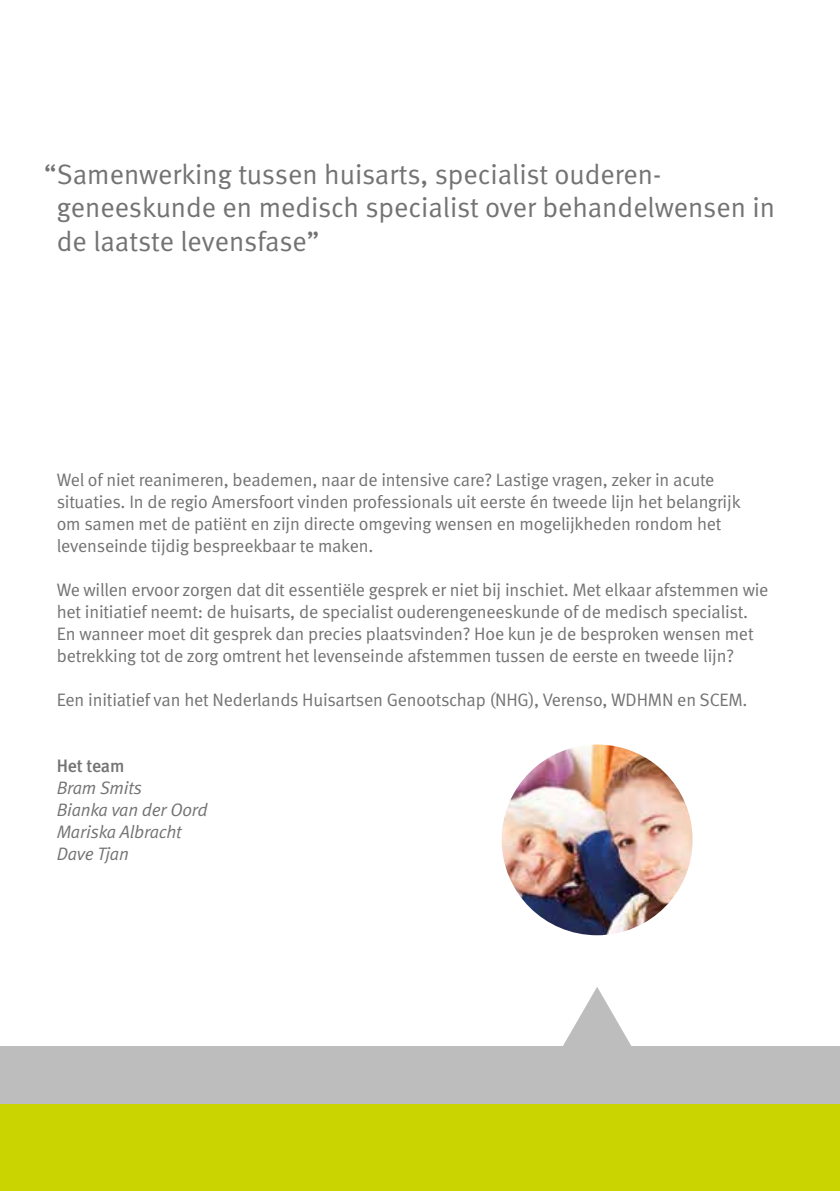
<style>
.page{position:relative;width:840px;height:1191px;background:#fff}
.page>*{position:absolute;margin:0;border:0;box-sizing:border-box;transform-origin:0 0}
.t1{font:28px/33.6px "Meta Normal";color:#747373}
.t2{font:18px/22px "Meta Normal";letter-spacing:-.01em;color:#747373}
.t3{font:italic 18px/22px "Meta Normal";letter-spacing:-.01em;color:#747373}
.t4{font:500 18px "Meta";letter-spacing:-.01em;color:#747373}
</style>
<div class="page">
<div style="left:0;top:1103px;width:839px;height:88px;background:#cad400"></div>
<div style="left:0;top:1046px;width:839px;height:57px;background:#bebdbd"></div>
<svg style="left:563px;top:987px;width:68px;height:59px"></svg>
<img style="left:501px;top:744px;width:191px;height:191px;border-radius:95px">
<h1 class="t1" style="left:57px;top:157px;width:719px;text-indent:-13px">“Samenwerking tussen huisarts, specialist ouderen&shy;geneeskunde en medisch specialist over behandelwensen in de laatste levensfase”</h1>
<p class="t2" style="left:57px;top:468px;width:685px">Wel of niet reanimeren, beademen, naar de intensive care? Lastige vragen, zeker in acute situaties. In de regio Amersfoort vinden professionals uit eerste én tweede lijn het belangrijk om samen met de patiënt en zijn directe omgeving wensen en mogelijkheden rondom het levenseinde tijdig bespreekbaar te maken.</p>
<p class="t2" style="left:57px;top:578px;width:712px">We willen ervoor zorgen dat dit essentiële gesprek er niet bij inschiet. Met elkaar afstemmen wie het initiatief neemt: de huisarts, de specialist ouderengeneeskunde of de medisch specialist.<br>En wanneer moet dit gesprek dan precies plaatsvinden? Hoe kun je de besproken wensen met betrekking tot de zorg omtrent het levenseinde afstemmen tussen de eerste en tweede lijn?</p>
<p class="t2" style="left:57px;top:688px;width:692px">Een initiatief van het Nederlands Huisartsen Genootschap (NHG), Verenso, WDHMN en SCEM.</p>
<p class="t4" style="left:57px;top:755px;width:69px">Het team</p>
<p class="t3" style="left:57px;top:776px;width:152px">Bram Smits<br>Bianka van der Oord<br>Mariska Albracht<br>Dave Tjan</p>
</div>
